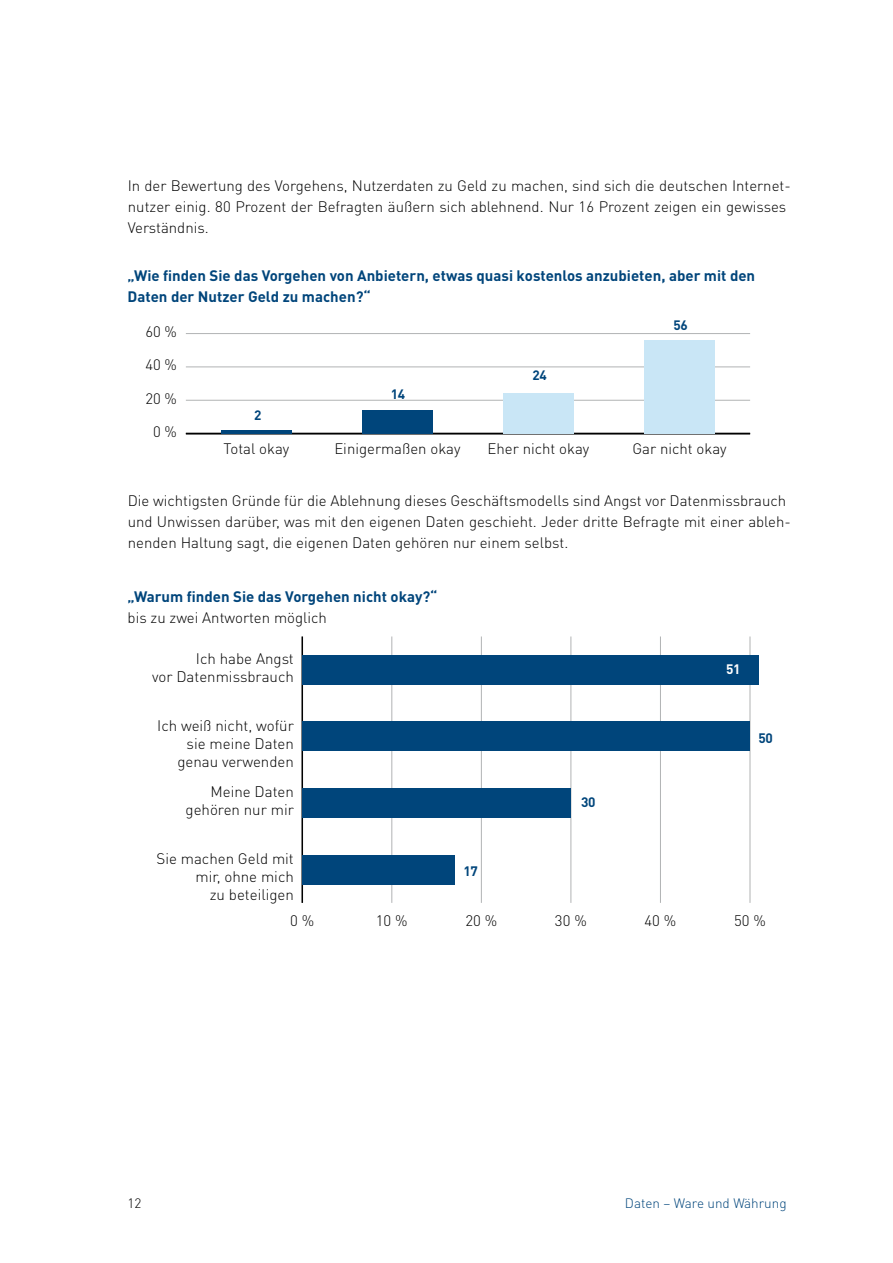
<style>
.page{position:relative;width:893px;height:1263px;background:#fff}
.page>*{position:absolute;margin:0;border:0;box-sizing:border-box;transform-origin:0 0}
.t1{font:300 15.15px/18.1px "DIN Pro";color:#000;text-align:right}
.t2{font:300 15px/21px "DIN Pro";color:#000}
.t3{font:700 15px/21px "DIN Pro";color:#00457b}
.t4{font:700 13.65px "DIN Pro";color:#00457b}
.t5{font:700 13.65px "DIN Pro";color:#fff}
.t6{font:300 13.5px "DIN Pro";color:#00457b}
.t7{font:700 13.5px "DIN Pro";color:#00457b}
.t8{font:300 13.5px "DIN Pro";color:#000}
</style>
<div class="page">
<hr style="left:391px;top:636px;width:1px;height:267px;background:#b1b3b4">
<hr style="left:481px;top:636px;width:1px;height:267px;background:#b1b3b4">
<hr style="left:570px;top:636px;width:1px;height:267px;background:#b1b3b4">
<hr style="left:660px;top:636px;width:1px;height:267px;background:#b1b3b4">
<hr style="left:750px;top:636px;width:1px;height:267px;background:#b1b3b4">
<hr style="left:302px;top:636px;width:1px;height:267px;background:#000">
<div style="left:302px;top:655px;width:457px;height:30px;background:#00457b"></div>
<div style="left:302px;top:721px;width:448px;height:30px;background:#00457b"></div>
<div style="left:302px;top:788px;width:269px;height:30px;background:#00457b"></div>
<div style="left:302px;top:854px;width:152px;height:30px;background:#00457b"></div>
<hr style="left:186px;top:433px;width:564px;height:1px;background:#000">
<hr style="left:186px;top:400px;width:564px;height:1px;background:#b1b3b4">
<hr style="left:186px;top:366px;width:564px;height:1px;background:#b1b3b4">
<hr style="left:186px;top:333px;width:564px;height:1px;background:#b1b3b4">
<hr style="left:221px;top:430px;width:71px;height:4px;background:#00457b">
<div style="left:362px;top:410px;width:71px;height:24px;background:#00457b"></div>
<div style="left:503px;top:394px;width:71px;height:40px;background:#c9e6f6"></div>
<div style="left:644px;top:340px;width:71px;height:94px;background:#c9e6f6"></div>
<p class="t2" style="left:128px;top:175px;width:665px">In der Bewertung des Vorgehens, Nutzerdaten zu Geld zu machen, sind sich die deutschen Internet&shy;nutzer einig. 80 Prozent der Befragten äußern sich ablehnend. Nur 16 Prozent zeigen ein gewisses<br>Verständnis.</p>
<p class="t3" style="left:128px;top:264px;width:629px">„Wie finden Sie das Vorgehen von Anbietern, etwas quasi kostenlos anzubieten, aber mit den<br>Daten der Nutzer Geld zu machen?“</p>
<p class="t2" style="left:145px;top:321px;width:33px">60 %</p>
<p class="t2" style="left:145px;top:354px;width:33px">40 %</p>
<p class="t2" style="left:145px;top:387px;width:33px">20 %</p>
<p class="t2" style="left:153px;top:421px;width:25px">0 %</p>
<p class="t7" style="left:254px;top:406px;width:9px">2</p>
<p class="t7" style="left:391px;top:384px;width:16px">14</p>
<p class="t7" style="left:532px;top:366px;width:16px">24</p>
<p class="t7" style="left:674px;top:316px;width:16px">56</p>
<p class="t2" style="left:223px;top:438px;width:67px">Total okay</p>
<p class="t2" style="left:334px;top:438px;width:128px">Einigermaßen okay</p>
<p class="t2" style="left:488px;top:438px;width:103px">Eher nicht okay</p>
<p class="t2" style="left:632px;top:438px;width:96px">Gar nicht okay</p>
<p class="t2" style="left:128px;top:490px;width:665px">Die wichtigsten Gründe für die Ablehnung dieses Geschäftsmodells sind Angst vor Datenmissbrauch und Unwissen darüber, was mit den eigenen Daten geschieht. Jeder dritte Befragte mit einer ableh&shy;nenden Haltung sagt, die eigenen Daten gehören nur einem selbst.</p>
<p class="t3" style="left:128px;top:585px;width:311px">„Warum finden Sie das Vorgehen nicht okay?“</p>
<p class="t2" style="left:128px;top:606px;width:201px">bis zu zwei Antworten möglich</p>
<p class="t1" style="left:152px;top:649px;width:143px">Ich habe Angst<br>vor Datenmissbrauch</p>
<p class="t5" style="left:726px;top:659px;width:16px">51</p>
<p class="t1" style="left:157px;top:715px;width:138px">Ich weiß nicht, wofür sie meine Daten genau verwenden</p>
<p class="t1" style="left:186px;top:782px;width:110px">Meine Daten gehören nur mir</p>
<p class="t1" style="left:156px;top:849px;width:139px">Sie machen Geld mit mir, ohne mich<br>zu beteiligen</p>
<p class="t4" style="left:463px;top:861px;width:16px">17</p>
<p class="t4" style="left:581px;top:793px;width:16px">30</p>
<p class="t4" style="left:758px;top:728px;width:16px">50</p>
<p class="t1" style="left:290px;top:910px;width:26px">0 %</p>
<p class="t1" style="left:376px;top:910px;width:33px">10 %</p>
<p class="t1" style="left:465px;top:910px;width:33px">20 %</p>
<p class="t1" style="left:555px;top:910px;width:33px">30 %</p>
<p class="t1" style="left:644px;top:910px;width:33px">40 %</p>
<p class="t1" style="left:734px;top:910px;width:33px">50 %</p>
<p class="t8" style="left:128px;top:1194px;width:15px">12</p>
<p class="t6" style="left:625px;top:1194px;width:163px">Daten – Ware und Währung</p>
</div>
